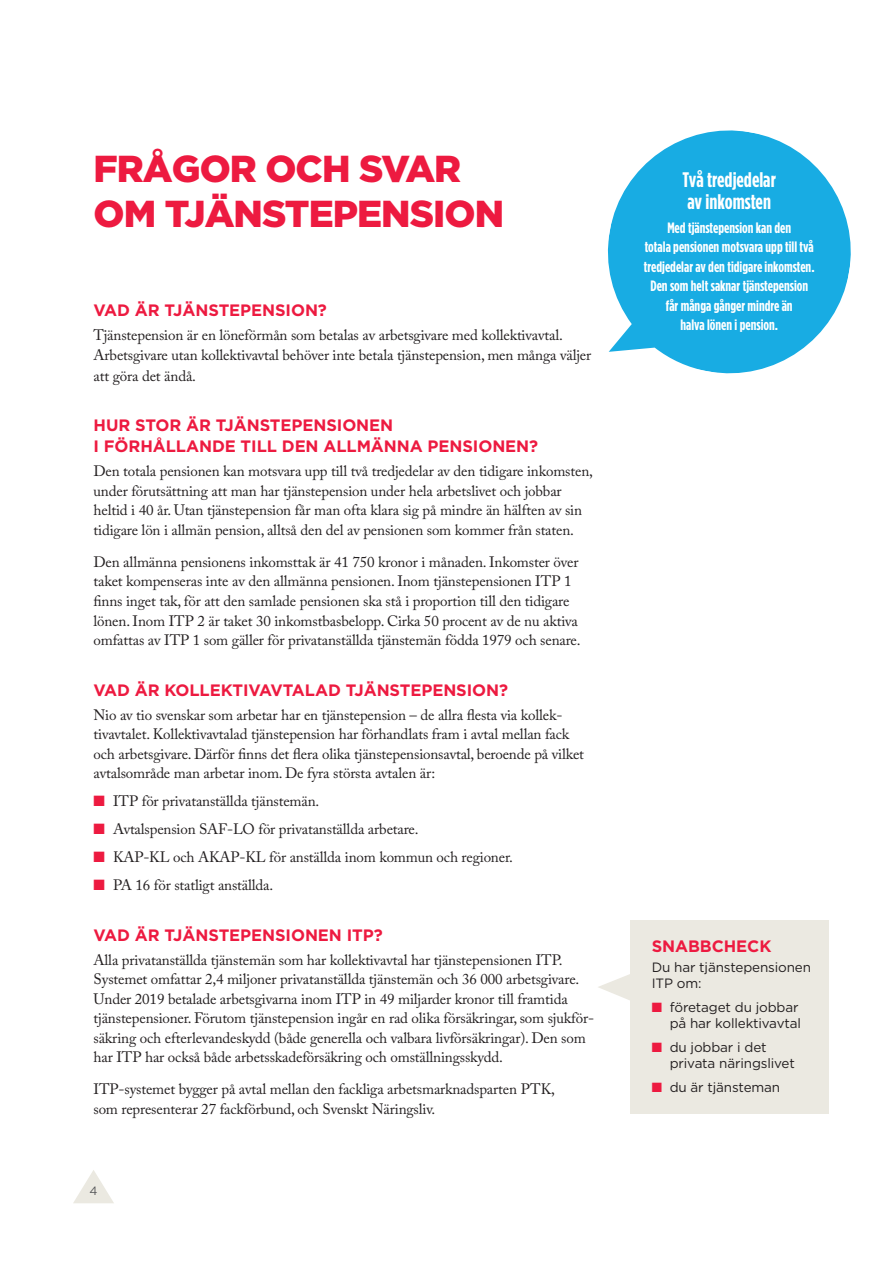
<style>
.page{position:relative;width:893px;height:1263px;background:#fff}
.page>*{position:absolute;margin:0;border:0;box-sizing:border-box;transform-origin:0 0}
.t1{font:900 37.5px/45px "Gotham HTF";letter-spacing:-.025em;color:#ed1a40}
.t2{font:700 condensed 21px/21.8px "Gotham HTF";color:#fff}
.t3{font:700 16.5px/21px "Gotham HTF";letter-spacing:-.005em;color:#ed1a40}
.t4{font:15px/19.5px "Adobe Caslon Pro";letter-spacing:-.01em;color:#231f20}
.t5{font:700 condensed 15px/19.5px "Gotham HTF";color:#fff;text-align:center}
.t6{font:13.5px/16.2px "Gotham HTF";letter-spacing:-.01em;color:#231f20}
.t7{font:12px "Gotham HTF";color:#57585a}
.s1{color:#ed1a40}
</style>
<div class="page">
<svg style="left:73px;top:1170px;width:41px;height:33px"></svg>
<svg style="left:607px;top:130px;width:244px;height:244px;fill:#18ace3"></svg>
<div style="left:630px;top:921px;width:199px;height:193px;background:#ebe9e1"></div>
<svg style="left:598px;top:974px;width:32px;height:26px"></svg>
<h1 class="t1" style="left:94px;top:146px;width:412px">FRÅGOR OCH SVAR<br>OM TJÄNSTEPENSION</h1>
<p class="t3" style="left:94px;top:300px;width:235px">VAD ÄR TJÄNSTEPENSION?</p>
<p class="t4" style="left:94px;top:325px;width:499px">Tjänstepension är en löneförmån som betalas av arbetsgivare med kollektivavtal.<br>Arbetsgivare utan kollektivavtal behöver inte betala tjänstepension, men många väljer</p>
<p class="t4" style="left:94px;top:366px;width:104px">att göra det ändå.</p>
<p class="t3" style="left:94px;top:415px;width:446px">HUR STOR ÄR TJÄNSTEPENSIONEN<br>I FÖRHÅLLANDE TILL DEN ALLMÄNNA PENSIONEN?</p>
<p class="t4" style="left:94px;top:461px;width:501px">Den totala pensionen kan motsvara upp till två tredjedelar av den tidigare inkomsten, under förutsättning att man har tjänstepension under hela arbetslivet och jobbar heltid i 40 år. Utan tjänstepension får man ofta klara sig på mindre än hälften av sin tidigare lön i allmän pension, alltså den del av pensionen som kommer från staten.</p>
<p class="t4" style="left:94px;top:552px;width:488px">Den allmänna pensionens inkomsttak är 41 750 kronor i månaden. Inkomster över taket kompenseras inte av den allmänna pensionen. Inom tjänstepensionen ITP 1 finns inget tak, för att den samlade pensionen ska stå i proportion till den tidigare lönen. Inom ITP 2 är taket 30 inkomstbasbelopp. Cirka 50 procent av de nu aktiva omfattas av ITP 1 som gäller för privatanställda tjänstemän födda 1979 och senare.</p>
<p class="t3" style="left:94px;top:679px;width:416px">VAD ÄR KOLLEKTIVAVTALAD TJÄNSTEPENSION?</p>
<p class="t4" style="left:94px;top:705px;width:492px">Nio av tio svenskar som arbetar har en tjänstepension – de allra flesta via kollek&shy;tivavtalet. Kollektivavtalad tjänstepension har förhandlats fram i avtal mellan fack och arbetsgivare. Därför finns det flera olika tjänstepensionsavtal, beroende på vilket avtalsområde man arbetar inom. De fyra största avtalen är:</p>
<p class="t4" style="left:94px;top:791px;width:227px"><span class="s1">■</span> ITP för privatanställda tjänstemän.</p>
<p class="t4" style="left:94px;top:819px;width:327px"><span class="s1">■</span> Avtalspension SAF-LO för privatanställda arbetare.</p>
<p class="t4" style="left:94px;top:847px;width:421px"><span class="s1">■</span> KAP-KL och AKAP-KL för anställda inom kommun och regioner.</p>
<p class="t4" style="left:94px;top:875px;width:181px"><span class="s1">■</span> PA 16 för statligt anställda.</p>
<p class="t3" style="left:94px;top:924px;width:291px">VAD ÄR TJÄNSTEPENSIONEN ITP?</p>
<p class="t4" style="left:94px;top:950px;width:502px">Alla privatanställda tjänstemän som har kollektivavtal har tjänstepensionen ITP.<br>Systemet omfattar 2,4 miljoner privatanställda tjänstemän och 36 000 arbetsgivare.<br>Under 2019 betalade arbetsgivarna inom ITP in 49 miljarder kronor till framtida tjänstepensioner. Förutom tjänstepension ingår en rad olika försäkringar, som sjukför&shy;säkring och efterlevandeskydd (både generella och valbara livförsäkringar). Den som har ITP har också både arbetsskadeförsäkring och omställningsskydd.</p>
<p class="t4" style="left:94px;top:1079px;width:463px">ITP-systemet bygger på avtal mellan den fackliga arbetsmarknadsparten PTK, som representerar 27 fackförbund, och Svenskt Näringsliv.</p>
<p class="t7" style="left:90px;top:1184px;width:10px">4</p>
<h2 class="t2" style="left:683px;top:168px;width:95px">Två tredjedelar av inkomsten</h2>
<p class="t5" style="left:644px;top:217px;width:172px">Med tjänstepension kan den<br>totala pensionen motsvara upp till två tredjedelar av den tidigare inkomsten.<br>Den som helt saknar tjänstepension får många gånger mindre än<br>halva lönen i pension.</p>
<p class="t3" style="left:652px;top:935px;width:121px">SNABBCHECK</p>
<p class="t6" style="left:652px;top:959px;width:161px">Du har tjänstepensionen<br>ITP om:</p>
<p class="t6" style="left:652px;top:999px;width:151px;text-align:right"><span class="s1">■</span> företaget du jobbar på har kollektivavtal</p>
<p class="t6" style="left:670px;top:1039px;width:127px;text-indent:-18px"><span class="s1">■</span> du jobbar i det privata näringslivet</p>
<p class="t6" style="left:652px;top:1079px;width:130px"><span class="s1">■</span> du är tjänsteman</p>
</div>
